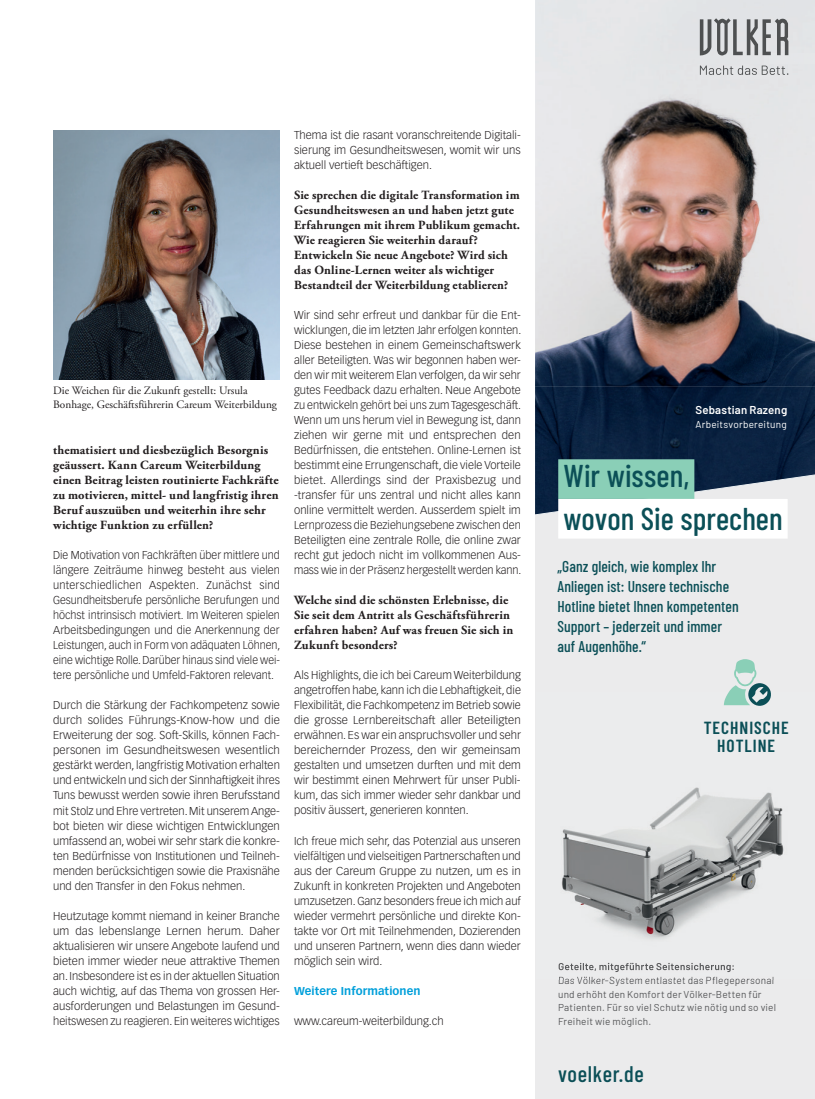
<style>
.page{position:relative;width:815px;height:1099px;background:#fff}
.page>*{position:absolute;margin:0;border:0;box-sizing:border-box;transform-origin:0 0}
.t1{font:500 31.5px/42.5px "Barlow Condensed";color:#0b4f57}
.t2{font:500 22.5px "Barlow Condensed";letter-spacing:.025em;color:#0b4f57}
.t3{font:600 17.5px/18.4px "Barlow Condensed";letter-spacing:.055em;color:#0b4f57;text-align:center}
.t4{font:500 15.62px/20px "Barlow Condensed";letter-spacing:.005em;color:#0b4f57}
.t5{font:700 12.5px/15px "Adobe Garamond Pro";letter-spacing:.01em;color:#231f20}
.t6{font:600 11.38px "Barlow";letter-spacing:.02em;color:#fff}
.t7{font:300 11.25px/15px "Vectora LT Std";color:#231f20;text-align:justify}
.t8{font:300 11.25px/15px "Vectora LT Std";color:#231f20;text-align:justify;scale:.96 1}
.t9{font:11.25px/13.5px "Adobe Garamond Pro";color:#231f20}
.t10{font:700 11.25px "Vectora LT Std";letter-spacing:.005em;color:#009fda}
.t11{font:10px/13.8px "Barlow";letter-spacing:.02em;color:#57585a}
.t12{font:10px "Barlow";letter-spacing:.02em;color:#fff}
</style>
<div class="page">
<img style="left:53px;top:130px;width:227px;height:249px">
<div style="left:535px;top:386px;width:280px;height:712px;background:#ebebec"></div>
<svg style="left:535px;top:0;width:280px;height:515px;background:#929096"></svg>
<svg style="left:700px;top:18px;width:88px;height:38px;background:#a3a5a7"></svg>
<svg style="left:700px;top:66px;width:88px;height:9px"></svg>
<img style="left:558px;top:704px;width:226px;height:265px">
<img style="left:559px;top:962px;width:175px;height:10px">
<img style="left:559px;top:976px;width:174px;height:3px">
<img style="left:736px;top:977px;width:38px;height:2px">
<div style="left:558px;top:459px;width:136px;height:40px;background:#8acfb7"></div>
<div style="left:558px;top:499px;width:230px;height:39px;background:#fff"></div>
<svg style="left:724px;top:659px;width:47px;height:46px"></svg>
<p class="t9" style="left:53px;top:384px;width:225px">Die Weichen für die Zukunft gestellt: Ursula<br>Bonhage, Geschäftsführerin Careum Weiterbildung</p>
<p class="t5" style="left:53px;top:443px;width:227px">thematisiert und diesbezüglich Besorgnis geäussert. Kann Careum Weiterbildung einen Beitrag leisten routinierte Fachkräfte zu motivieren, mittel- und langfristig ihren Beruf auszuüben und weiterhin ihre sehr wichtige Funktion zu erfüllen?</p>
<p class="t8" style="left:53px;top:548px;width:238px">Die Motivation von Fachkräften über mittlere und längere Zeiträume hinweg besteht aus vielen unterschiedlichen Aspekten. Zunächst sind Gesundheitsberufe persönliche Berufungen und höchst intrinsisch motiviert. Im Weiteren spielen Arbeitsbedingungen und die Anerkennung der Leistungen, auch in Form von adäquaten Löhnen, eine wichtige Rolle. Darüber hinaus sind viele wei&shy;tere persönliche und Umfeld-Faktoren relevant.</p>
<p class="t7" style="left:53px;top:698px;width:228px">Durch die Stärkung der Fachkompetenz sowie durch solides Führungs-Know-how und die Erweiterung der sog. Soft-Skills, können Fach&shy;personen im Gesundheitswesen wesentlich gestärkt werden, langfristig Motivation erhalten und entwickeln und sich der Sinnhaftigkeit ihres Tuns bewusst werden sowie ihren Berufsstand mit Stolz und Ehre vertreten. Mit unserem Ange&shy;bot bieten wir diese wichtigen Entwicklungen umfassend an, wobei wir sehr stark die konkre&shy;ten Bedürfnisse von Institutionen und Teilneh&shy;menden berücksichtigen sowie die Praxisnähe und den Transfer in den Fokus nehmen.</p>
<p class="t7" style="left:53px;top:908px;width:228px">Heutzutage kommt niemand in keiner Branche um das lebenslange Lernen herum. Daher aktuali sieren wir unsere Angebote laufend und bieten immer wieder neue attraktive Themen an. Insbesondere ist es in der aktuellen Situation auch wichtig, auf das Thema von grossen Her&shy;ausforderungen und Belastungen im Gesund&shy;heitswesen zu reagieren. Ein weiteres wichtiges</p>
<p class="t7" style="left:294px;top:128px;width:228px">Thema ist die rasant voranschreitende Digitali&shy;sierung im Gesundheitswesen, womit wir uns aktuell vertieft beschäftigen.</p>
<p class="t5" style="left:294px;top:188px;width:228px">Sie sprechen die digitale Transformation im Gesundheitswesen an und haben jetzt gute Erfahrungen mit ihrem Publikum gemacht.<br>Wie reagieren Sie weiterhin darauf?<br>Entwickeln Sie neue Angebote? Wird sich das Online-Lernen weiter als wichtiger Bestandteil der Weiterbildung etablieren?</p>
<p class="t7" style="left:294px;top:308px;width:229px">Wir sind sehr erfreut und dankbar für die Ent&shy;wicklungen, die im letzten Jahr erfolgen konnten.<br>Diese bestehen in einem Gemeinschaftswerk aller Beteiligten. Was wir begonnen haben wer&shy;den wir mit weiterem Elan verfolgen, da wir sehr gutes Feedback dazu erhalten. Neue Angebote zu entwickeln gehört bei uns zum Tagesgeschäft.<br>Wenn um uns herum viel in Bewegung ist, dann ziehen wir gerne mit und entsprechen den Bedürfnissen, die entstehen. Online-Lernen ist bestimmt eine Errungenschaft, die viele Vorteile bietet. Allerdings sind der Praxisbezug und -transfer für uns zentral und nicht alles kann online vermittelt werden. Ausserdem spielt im Lernprozess die Beziehungsebene zwischen den Beteiligten eine zentrale Rolle, die online zwar recht gut jedoch nicht im vollkommenen Aus&shy;mass wie in der Präsenz hergestellt werden kann.</p>
<p class="t5" style="left:294px;top:593px;width:221px">Welche sind die schönsten Erlebnisse, die Sie seit dem Antritt als Geschäftsführerin erfahren haben? Auf was freuen Sie sich in Zukunft besonders?</p>
<p class="t7" style="left:294px;top:668px;width:228px">Als Highlights, die ich bei Careum Weiterbildung angetroffen habe, kann ich die Lebhaftigkeit, die Flexibilität, die Fachkompetenz im Betrieb sowie die grosse Lernbereitschaft aller Beteiligten erwähnen. Es war ein anspruchsvoller und sehr bereichernder Prozess, den wir gemeinsam gestalten und umsetzen durften und mit dem wir bestimmt einen Mehrwert für unser Publi&shy;kum, das sich immer wieder sehr dankbar und positiv äussert, generieren konnten.</p>
<p class="t7" style="left:294px;top:833px;width:228px">Ich freue mich sehr, das Potenzial aus unseren vielfältigen und vielseitigen Partnerschaften und aus der Careum Gruppe zu nutzen, um es in Zukunft in konkreten Projekten und Angeboten umzusetzen. Ganz besonders freue ich mich auf wieder vermehrt persönliche und direkte Kon&shy;takte vor Ort mit Teilnehmenden, Dozierenden und unseren Partnern, wenn dies dann wieder möglich sein wird.</p>
<p class="t10" style="left:294px;top:983px;width:128px">Weitere Informationen</p>
<p class="t7" style="left:294px;top:1013px;width:151px">www.careum-weiterbildung.ch</p>
<p class="t6" style="left:695px;top:402px;width:93px">Sebastian Razeng</p>
<p class="t12" style="left:695px;top:417px;width:93px">Arbeitsvorbereitung</p>
<h1 class="t1" style="left:563px;top:452px;width:221px">Wir wissen,<br>wovon Sie sprechen</h1>
<h3 class="t4" style="left:557px;top:555px;width:183px">„Ganz gleich, wie komplex Ihr<br>Anliegen ist: Unsere technische<br>Hotline bietet Ihnen kompetenten<br>Support – jederzeit und immer auf Augenhöhe.“</h3>
<h3 class="t3" style="left:704px;top:717px;width:87px">TECHNISCHE<br>HOTLINE</h3>
<p class="t11" style="left:558px;top:972px;width:220px">Das Völker-System entlastet das Pflegepersonal und erhöht den Komfort der Völker-Betten für Patienten. Für so viel Schutz wie nötig und so viel Freiheit wie möglich.</p>
<h2 class="t2" style="left:558px;top:1057px;width:87px">voelker.de</h2>
</div>
